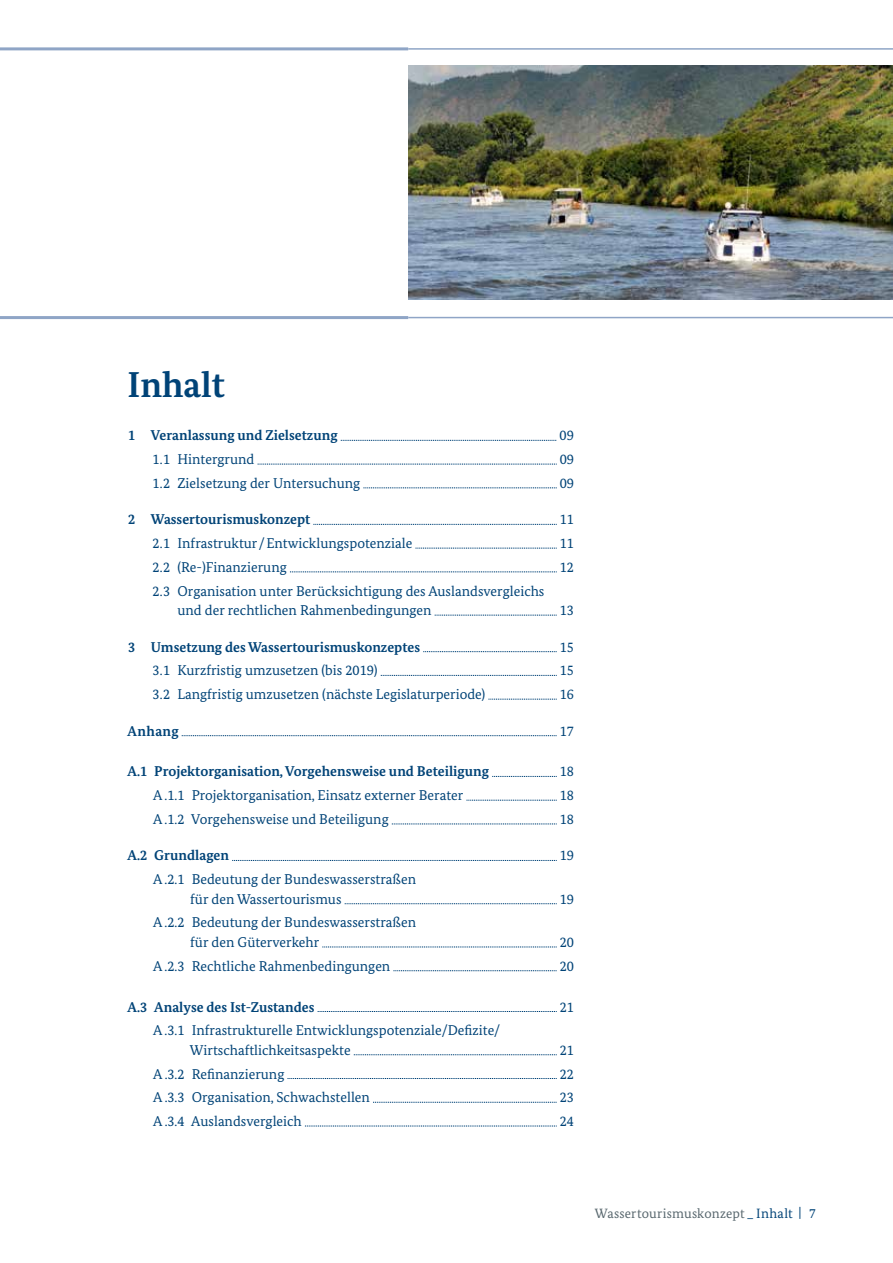
<style>
.page{position:relative;width:893px;height:1263px;background:#fff}
.page>*{position:absolute;margin:0;border:0;box-sizing:border-box;transform-origin:0 0}
.t1{font:700 36px "Bundes Serif";color:#004377}
.t2{font:14.25px/19.5px "Bundes Serif";color:#004377}
.t3{font:700 14.25px "Bundes Serif";color:#004377}
.t4{font:13.5px "Bundes Serif";letter-spacing:.01em;color:#57666d}
.s1{color:#004377}
</style>
<div class="page">
<svg style="left:341px;top:440px;width:215px;height:1px"></svg>
<svg style="left:258px;top:464px;width:299px;height:1px"></svg>
<svg style="left:363px;top:488px;width:194px;height:1px"></svg>
<svg style="left:313px;top:524px;width:244px;height:1px"></svg>
<svg style="left:415px;top:548px;width:142px;height:1px"></svg>
<svg style="left:290px;top:572px;width:267px;height:1px"></svg>
<svg style="left:435px;top:615px;width:122px;height:1px"></svg>
<svg style="left:423px;top:651px;width:134px;height:1px"></svg>
<svg style="left:381px;top:675px;width:176px;height:1px"></svg>
<svg style="left:488px;top:699px;width:69px;height:1px"></svg>
<svg style="left:182px;top:735px;width:375px;height:1px"></svg>
<svg style="left:492px;top:776px;width:65px;height:1px"></svg>
<svg style="left:466px;top:800px;width:91px;height:1px"></svg>
<svg style="left:392px;top:824px;width:165px;height:1px"></svg>
<svg style="left:232px;top:860px;width:325px;height:1px"></svg>
<svg style="left:345px;top:903px;width:212px;height:1px"></svg>
<svg style="left:322px;top:947px;width:235px;height:1px"></svg>
<svg style="left:393px;top:970px;width:164px;height:1px"></svg>
<svg style="left:318px;top:1011px;width:239px;height:1px"></svg>
<svg style="left:354px;top:1054px;width:203px;height:1px"></svg>
<svg style="left:287px;top:1078px;width:270px;height:1px"></svg>
<svg style="left:373px;top:1102px;width:184px;height:1px"></svg>
<svg style="left:305px;top:1126px;width:252px;height:1px"></svg>
<hr style="left:0;top:47px;width:408px;height:3px;background:#8fa5c6">
<hr style="left:0;top:316px;width:408px;height:3px;background:#8fa5c6">
<img style="left:408px;top:66px;width:485px;height:233px">
<hr style="left:408px;top:48px;width:485px;height:2px;background:#8fa5c6">
<hr style="left:408px;top:317px;width:485px;height:1px;background:#8fa5c6">
<h1 class="t1" style="left:128px;top:363px;width:99px">Inhalt</h1>
<p class="t3" style="left:128px;top:427px;width:211px">1 Veranlassung und Zielsetzung</p>
<p class="t2" style="left:559px;top:426px;width:16px">09</p>
<p class="t2" style="left:153px;top:449px;width:103px">1.1 Hintergrund</p>
<p class="t2" style="left:560px;top:449px;width:16px">09</p>
<p class="t2" style="left:153px;top:473px;width:209px">1.2 Zielsetzung der Untersuchung</p>
<p class="t2" style="left:560px;top:473px;width:16px">09</p>
<p class="t3" style="left:128px;top:511px;width:184px">2 Wassertourismuskonzept</p>
<p class="t2" style="left:560px;top:510px;width:16px">11</p>
<p class="t2" style="left:153px;top:533px;width:261px">2.1 Infrastruktur/Entwicklungspotenziale</p>
<p class="t2" style="left:560px;top:533px;width:16px">11</p>
<p class="t2" style="left:153px;top:557px;width:136px">2.2 (Re-)Finanzierung</p>
<p class="t2" style="left:560px;top:557px;width:16px">12</p>
<p class="t2" style="left:177px;top:581px;width:368px;text-indent:-25px">2.3 Organisation unter Berücksichtigung des Auslandsvergleichs und der rechtlichen Rahmenbedingungen</p>
<p class="t2" style="left:560px;top:600px;width:16px">13</p>
<p class="t3" style="left:128px;top:638px;width:293px">3 Umsetzung des Wassertourismuskonzeptes</p>
<p class="t2" style="left:560px;top:637px;width:16px">15</p>
<p class="t2" style="left:153px;top:661px;width:227px">3.1 Kurzfristig umzusetzen (bis 2019)</p>
<p class="t2" style="left:560px;top:661px;width:16px">15</p>
<p class="t2" style="left:153px;top:684px;width:334px">3.2 Langfristig umzusetzen (nächste Legislaturperiode)</p>
<p class="t2" style="left:560px;top:684px;width:16px">16</p>
<p class="t3" style="left:128px;top:722px;width:53px">Anhang</p>
<p class="t2" style="left:560px;top:721px;width:16px">17</p>
<p class="t3" style="left:128px;top:763px;width:363px">A.1 Projektorganisation, Vorgehensweise und Beteiligung</p>
<p class="t2" style="left:560px;top:762px;width:16px">18</p>
<p class="t2" style="left:153px;top:785px;width:312px">A .1.1 Projektorganisation, Einsatz externer Berater</p>
<p class="t2" style="left:560px;top:785px;width:16px">18</p>
<p class="t2" style="left:153px;top:809px;width:237px">A .1.2 Vorgehensweise und Beteiligung</p>
<p class="t2" style="left:560px;top:809px;width:16px">18</p>
<p class="t3" style="left:128px;top:847px;width:103px">A.2 Grundlagen</p>
<p class="t2" style="left:560px;top:846px;width:16px">19</p>
<p class="t2" style="left:190px;top:869px;width:227px;text-indent:-37px">A .2.1 Bedeutung der Bundeswasserstraßen für den Wassertourismus</p>
<p class="t2" style="left:560px;top:889px;width:16px">19</p>
<p class="t2" style="left:190px;top:913px;width:227px;text-indent:-37px">A .2.2 Bedeutung der Bundeswasserstraßen für den Güterverkehr</p>
<p class="t2" style="left:560px;top:932px;width:16px">20</p>
<p class="t2" style="left:153px;top:956px;width:239px">A .2.3 Rechtliche Rahmenbedingungen</p>
<p class="t2" style="left:560px;top:956px;width:16px">20</p>
<p class="t3" style="left:128px;top:998px;width:188px">A.3 Analyse des Ist-Zustandes</p>
<p class="t2" style="left:560px;top:997px;width:16px">21</p>
<p class="t2" style="left:190px;top:1020px;width:312px;text-indent:-37px">A .3.1 Infrastrukturelle Entwicklungspotenziale/Defizite/<br>Wirtschaftlichkeitsaspekte</p>
<p class="t2" style="left:560px;top:1040px;width:16px">21</p>
<p class="t2" style="left:153px;top:1064px;width:133px">A .3.2 Refinanzierung</p>
<p class="t2" style="left:560px;top:1064px;width:16px">22</p>
<p class="t2" style="left:153px;top:1087px;width:218px">A .3.3 Organisation, Schwachstellen</p>
<p class="t2" style="left:560px;top:1087px;width:16px">23</p>
<p class="t2" style="left:153px;top:1111px;width:150px">A .3.4 Auslandsvergleich</p>
<p class="t2" style="left:560px;top:1111px;width:16px">24</p>
<p class="t4" style="left:595px;top:1205px;width:222px">Wassertourismuskonzept <span class="s1">_ Inhalt | 7</span></p>
</div>
